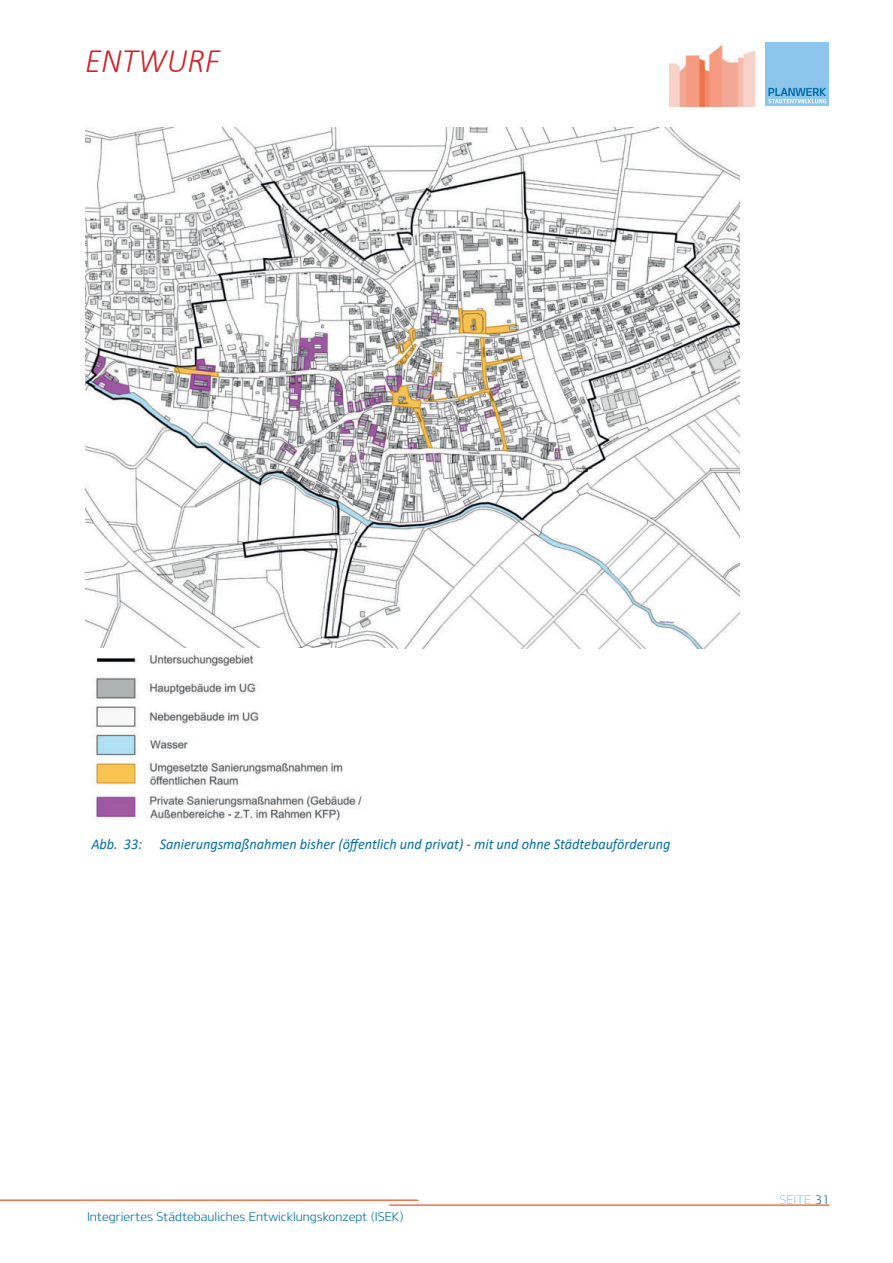
<style>
.page{position:relative;width:893px;height:1263px;background:#fff}
.page>*{position:absolute;margin:0;border:0;box-sizing:border-box;transform-origin:0 0}
.t1{font:italic 300 34.5px "Calibri";color:#d1232a;scale:.95 1}
.t2{font:italic 15px "Calibri";color:#046ea7;scale:.95 1}
.t3{font:12px "Design KOTFL";color:#046ea7}
.t4{font:12px "Design KOTFL";color:#8cc6ec}
.s1{color:#046ea7}
</style>
<div class="page">
<hr style="left:387px;top:1204px;width:442px;height:2px;background:#f1714c">
<hr style="left:0;top:1199px;width:421px;height:2px;background:#f1734a">
<svg style="left:387px;top:1204px;width:6px;height:2px"></svg>
<div style="left:765px;top:43px;width:64px;height:63px;background:#8cc6ec"></div>
<svg style="left:768px;top:88px;width:58px;height:15px"></svg>
<img style="left:670px;top:43px;width:86px;height:64px">
<img style="left:85px;top:128px;width:655px;height:520px">
<img style="left:91px;top:652px;width:271px;height:170px">
<h1 class="t1" style="left:85px;top:40px;width:144px">ENTWURF</h1>
<p class="t2" style="left:91px;top:834px;width:611px">Abb. 33: Sanierungsmaßnahmen bisher (öffentlich und privat) - mit und ohne Städtebauförderung</p>
<p class="t3" style="left:87px;top:1211px;width:318px">Integriertes Städtebauliches Entwicklungskonzept (ISEK)</p>
<p class="t4" style="left:780px;top:1195px;width:51px">SEITE <span class="s1">31</span></p>
</div>
